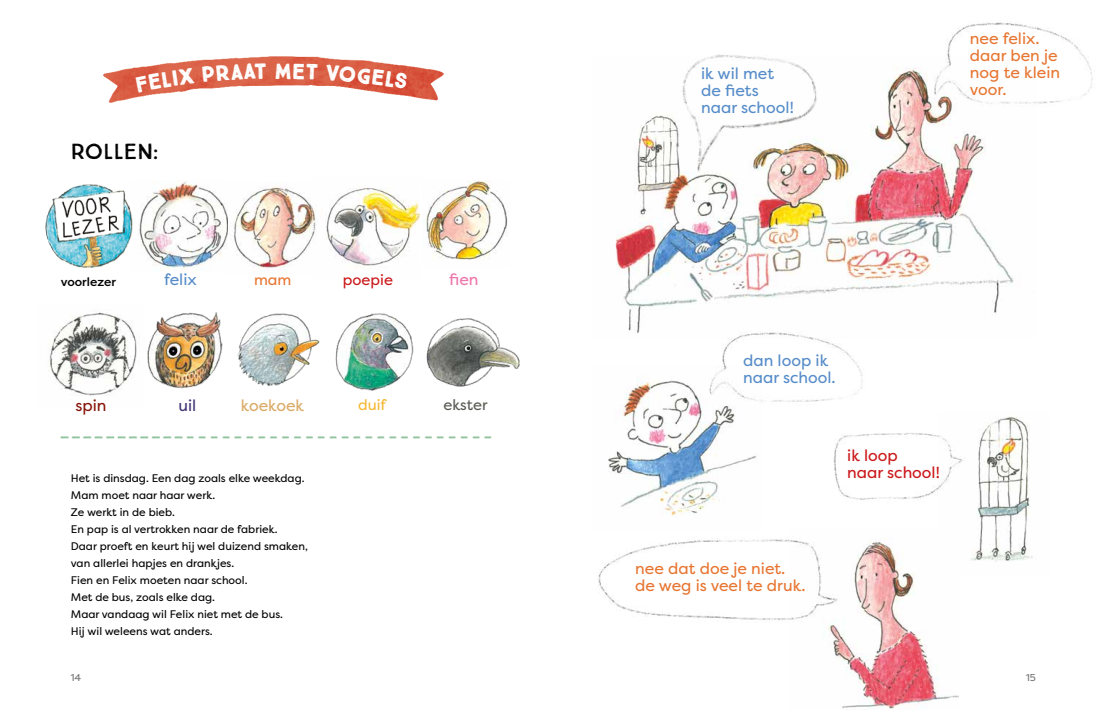
<style>
.page{position:relative;width:1106px;height:720px;background:#fff}
.page>*{position:absolute;margin:0;border:0;box-sizing:border-box;transform-origin:0 0}
.t1{font:22px "True North Rough";color:#000}
.t2{font:900 17px "True North Rough";color:#8cc199}
.t3{font:16px/17px "Filson Pro";color:#e77632}
.t4{font:16px/17px "Filson Pro";color:#568cc9}
.t5{font:16px/17px "Filson Pro";color:#cb181a}
.t6{font:16px "Filson Pro";color:#daab67}
.t7{font:16px "Filson Pro";color:#ee76ab}
.t8{font:16px "Filson Pro";color:#871409}
.t9{font:16px "Filson Pro";color:#433474}
.t10{font:15px "Filson Pro";color:#cb181a}
.t11{font:15px "Filson Pro";color:#5a5b53}
.t12{font:15px "Filson Pro";color:#f6b835}
.t13{font:15px "Filson Pro";color:#e77632}
.t14{font:500 12px "Filson Pro";color:#000}
.t15{font:11px/17px "Filson Pro";color:#000}
.t16{font:10px "Filson Pro";color:#706f6f}
</style>
<div class="page">
<img style="left:615px;top:68px;width:399px;height:265px">
<img style="left:608px;top:379px;width:149px;height:113px">
<img style="left:971px;top:417px;width:62px;height:145px">
<img style="left:833px;top:539px;width:125px;height:171px">
<img style="left:325px;top:187px;width:95px;height:81px">
<img style="left:227px;top:187px;width:89px;height:81px">
<img style="left:139px;top:182px;width:88px;height:89px">
<img style="left:45px;top:184px;width:88px;height:84px">
<img style="left:426px;top:180px;width:82px;height:80px">
<img style="left:426px;top:318px;width:94px;height:69px">
<img style="left:923px;top:22px;width:170px;height:130px">
<img style="left:676px;top:54px;width:164px;height:122px">
<img style="left:699px;top:329px;width:196px;height:88px">
<img style="left:833px;top:428px;width:153px;height:93px">
<img style="left:598px;top:492px;width:245px;height:148px">
<img style="left:103px;top:56px;width:341px;height:47px">
<img style="left:48px;top:312px;width:89px;height:84px">
<img style="left:336px;top:313px;width:78px;height:78px">
<img style="left:147px;top:312px;width:76px;height:77px">
<img style="left:237px;top:313px;width:99px;height:73px">
<svg style="left:135px;top:68px;width:59px;height:24px"></svg>
<svg style="left:202px;top:63px;width:64px;height:19px"></svg>
<svg style="left:276px;top:63px;width:42px;height:17px"></svg>
<svg style="left:326px;top:65px;width:82px;height:24px"></svg>
<h1 class="t1" style="left:71px;top:138px;width:89px">ROLLEN:</h1>
<p class="t14" style="left:61px;top:273px;width:57px">voorlezer</p>
<h3 class="t4" style="left:164px;top:270px;width:34px">felix</h3>
<h3 class="t13" style="left:254px;top:269px;width:39px">mam</h3>
<h3 class="t10" style="left:343px;top:269px;width:52px">poepie</h3>
<h3 class="t8" style="left:75px;top:395px;width:33px">spin</h3>
<h3 class="t9" style="left:178px;top:395px;width:19px">uil</h3>
<h3 class="t6" style="left:241px;top:395px;width:65px">koekoek</h3>
<h3 class="t12" style="left:358px;top:395px;width:30px">duif</h3>
<h3 class="t7" style="left:449px;top:269px;width:31px">fien</h3>
<h3 class="t11" style="left:443px;top:395px;width:46px">ekster</h3>
<h2 class="t2" style="left:61px;top:427px;width:433px">———————————--------------------------</h2>
<p class="t15" style="left:71px;top:469px;width:238px">Het is dinsdag. Een dag zoals elke weekdag.<br>Mam moet naar haar werk.<br>Ze werkt in de bieb.<br>En pap is al vertrokken naar de fabriek.<br>Daar proeft en keurt hij wel duizend smaken, van allerlei hapjes en drankjes.<br>Fien en Felix moeten naar school.<br>Met de bus, zoals elke dag.<br>Maar vandaag wil Felix niet met de bus.<br>Hij wil weleens wat anders.</p>
<h3 class="t4" style="left:701px;top:65px;width:94px">ik wil met de fiets naar school!</h3>
<h3 class="t3" style="left:969px;top:30px;width:92px">nee felix. daar ben je nog te klein voor.</h3>
<h3 class="t4" style="left:743px;top:351px;width:94px">dan loop ik naar school.</h3>
<h3 class="t5" style="left:847px;top:447px;width:94px">ik loop<br>naar school!</h3>
<h3 class="t3" style="left:635px;top:560px;width:172px">nee dat doe je niet. de weg is veel te druk.</h3>
<p class="t16" style="left:71px;top:671px;width:12px">14</p>
<p class="t16" style="left:1026px;top:671px;width:11px">15</p>
</div>
